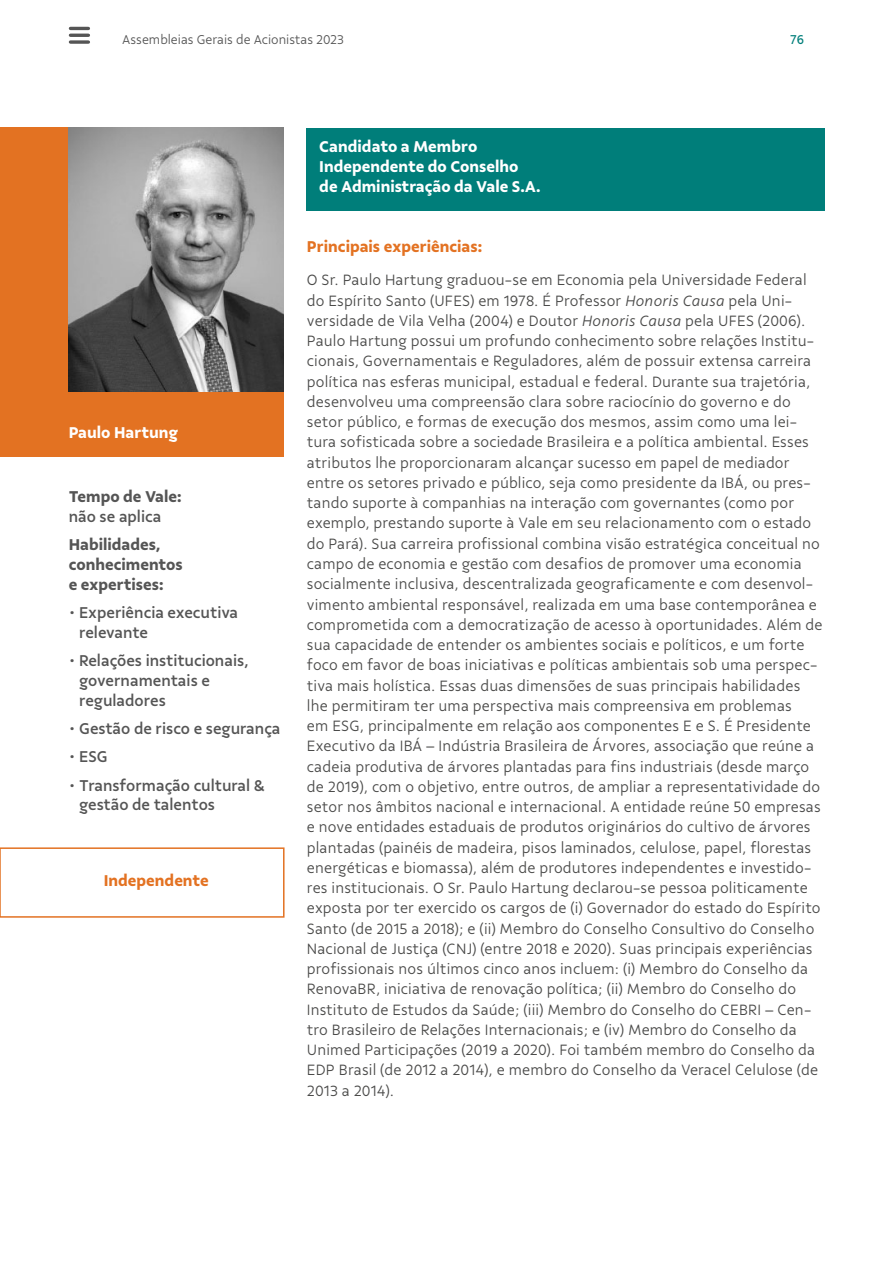
<style>
.page{position:relative;width:893px;height:1263px;background:#fff}
.page>*{position:absolute;margin:0;border:0;box-sizing:border-box;transform-origin:0 0}
.t1{font:500 16.5px/19.8px "Vale Sans";color:#555}
.t2{font:700 16.5px/19.8px "Vale Sans";color:#fff}
.t3{font:700 16.5px/19.8px "Vale Sans";color:#555}
.t4{font:700 16.5px "Vale Sans";color:#e37222}
.t5{font:300 15.75px/20.2px "Vale Sans";letter-spacing:.01em;color:#4a4a49}
.t6{font:300 13.5px "Vale Sans";color:#555}
.t7{font:13.5px "Vale Sans";color:#007e7a}
.s1{font-style:italic}
</style>
<div class="page">
<div style="left:0;top:128px;width:284px;height:329px;background:#e37222"></div>
<img style="left:69px;top:128px;width:215px;height:264px">
<div style="left:307px;top:128px;width:518px;height:82px;background:#007e7a"></div>
<div style="left:0;top:847px;width:285px;height:71px;border:2px solid #e37222"></div>
<hr style="left:70px;top:27px;width:18px;height:3px;background:#555">
<hr style="left:70px;top:34px;width:18px;height:3px;background:#555">
<svg style="left:70px;top:40px;width:18px;height:4px"></svg>
<p class="t6" style="left:122px;top:31px;width:223px">Assembleias Gerais de Acionistas 2023</p>
<p class="t2" style="left:319px;top:137px;width:223px">Candidato a Membro<br>Independente do Conselho de Administração da Vale S.A.</p>
<p class="t7" style="left:790px;top:31px;width:15px">76</p>
<p class="t2" style="left:69px;top:423px;width:111px">Paulo Hartung</p>
<p class="t3" style="left:69px;top:486px;width:114px">Tempo de Vale:</p>
<p class="t1" style="left:69px;top:506px;width:94px">não se aplica</p>
<p class="t3" style="left:69px;top:534px;width:116px">Habilidades, conhecimentos e expertises:</p>
<p class="t1" style="left:79px;top:602px;width:161px;text-indent:-10px">• Experiência executiva relevante</p>
<p class="t1" style="left:79px;top:650px;width:171px;text-indent:-10px">• Relações institucionais, governamentais e reguladores</p>
<p class="t1" style="left:69px;top:718px;width:213px">• Gestão de risco e segurança</p>
<p class="t1" style="left:69px;top:747px;width:41px">• ESG</p>
<p class="t1" style="left:79px;top:775px;width:187px;text-indent:-10px">• Transformação cultural &amp; gestão de talentos</p>
<p class="t4" style="left:104px;top:870px;width:107px">Independente</p>
<p class="t4" style="left:307px;top:237px;width:177px">Principais experiências:</p>
<p class="t5" style="left:307px;top:270px;width:517px">O Sr. Paulo Hartung graduou-se em Economia pela Universidade Federal do Espírito Santo (UFES) em 1978. É Professor <span class="s1">Honoris Causa</span> pela Uni&shy;versidade de Vila Velha (2004) e Doutor <span class="s1">Honoris Causa</span> pela UFES (2006).<br>Paulo Hartung possui um profundo conhecimento sobre relações Institu&shy;cionais, Governamentais e Reguladores, além de possuir extensa carreira política nas esferas municipal, estadual e federal. Durante sua trajetória, desenvolveu uma compreensão clara sobre raciocínio do governo e do setor público, e formas de execução dos mesmos, assim como uma lei&shy;tura sofisticada sobre a sociedade Brasileira e a política ambiental. Esses atributos lhe proporcionaram alcançar sucesso em papel de mediador entre os setores privado e público, seja como presidente da IBÁ, ou pres&shy;tando suporte à companhias na interação com governantes (como por exemplo, prestando suporte à Vale em seu relacionamento com o estado do Pará). Sua carreira profissional combina visão estratégica conceitual no campo de economia e gestão com desafios de promover uma economia socialmente inclusiva, descentralizada geograficamente e com desenvol&shy;vimento ambiental responsável, realizada em uma base contemporânea e comprometida com a democratização de acesso à oportunidades. Além de sua capacidade de entender os ambientes sociais e políticos, e um forte foco em favor de boas iniciativas e políticas ambientais sob uma perspec&shy;tiva mais holística. Essas duas dimensões de suas principais habilidades lhe permitiram ter uma perspectiva mais compreensiva em problemas<br>em ESG, principalmente em relação aos componentes E e S. É Presidente Executivo da IBÁ – Indústria Brasileira de Árvores, associação que reúne a cadeia produtiva de árvores plantadas para fins industriais (desde março de 2019), com o objetivo, entre outros, de ampliar a representatividade do setor nos âmbitos nacional e internacional. A entidade reúne 50 empresas e nove entidades estaduais de produtos originários do cultivo de árvores plantadas (painéis de madeira, pisos laminados, celulose, papel, florestas energéticas e biomassa), além de produtores independentes e investido&shy;res institucionais. O Sr. Paulo Hartung declarou-se pessoa politicamente exposta por ter exercido os cargos de (i) Governador do estado do Espírito Santo (de 2015 a 2018); e (ii) Membro do Conselho Consultivo do Conselho Nacional de Justiça (CNJ) (entre 2018 e 2020). Suas principais experiências profissionais nos últimos cinco anos incluem: (i) Membro do Conselho da RenovaBR, iniciativa de renovação política; (ii) Membro do Conselho do Instituto de Estudos da Saúde; (iii) Membro do Conselho do CEBRI – Cen&shy;tro Brasileiro de Relações Internacionais; e (iv) Membro do Conselho da Unimed Participações (2019 a 2020). Foi também membro do Conselho da EDP Brasil (de 2012 a 2014), e membro do Conselho da Veracel Celulose (de 2013 a 2014).</p>
</div>
